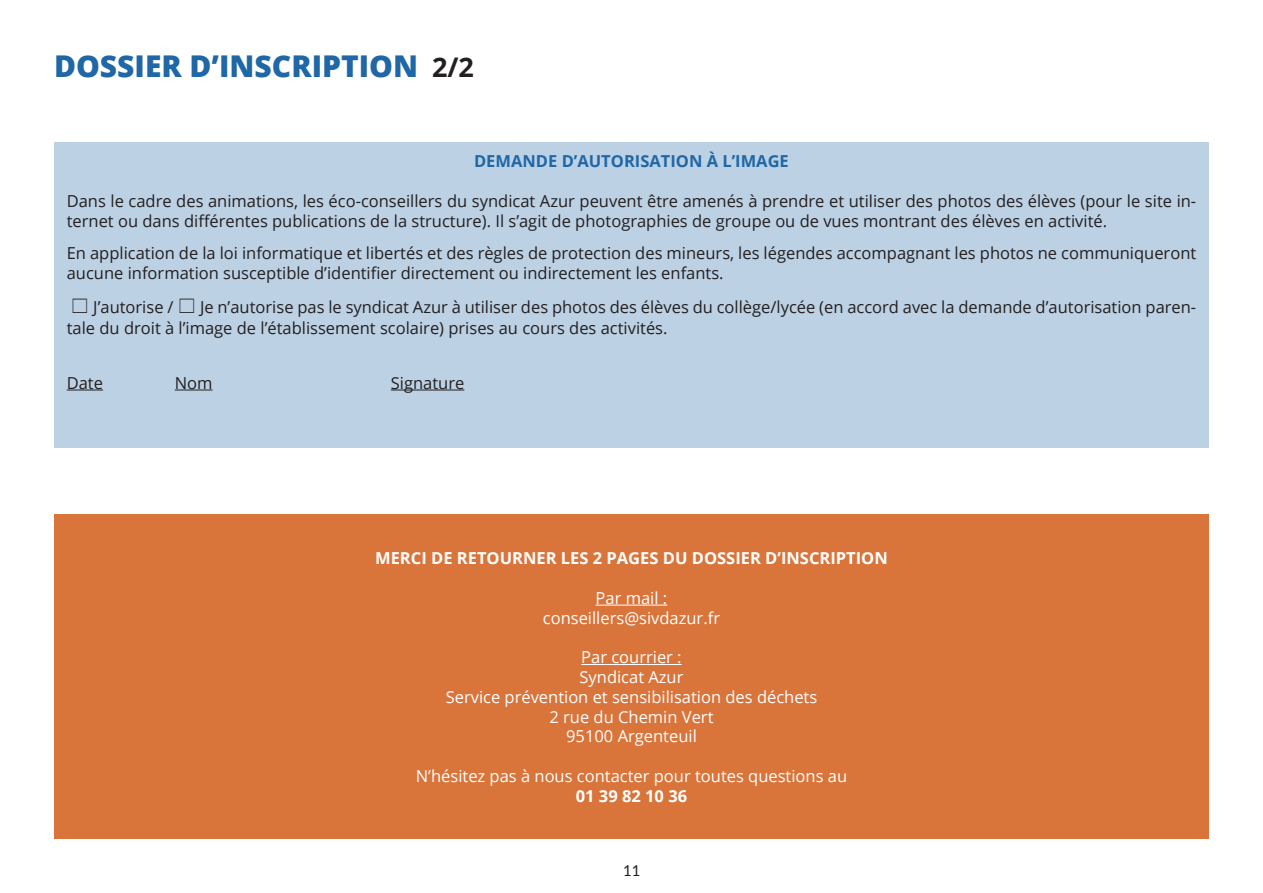
<style>
.page{position:relative;width:1263px;height:893px;background:#fff}
.page>*{position:absolute;margin:0;border:0;box-sizing:border-box;transform-origin:0 0}
.t1{font:800 30px "Open Sans";color:#1f67a6}
.t2{font:16.5px/19.8px "Open Sans";color:#231f20}
.t3{font:16.5px "Open Sans";color:#fff}
.t4{font:700 16.5px "Open Sans";color:#fff}
.t5{font:700 16.5px "Open Sans";color:#1f67a6}
.t6{font:15px "Lato";color:#231f20}
.s1{font-weight:700;font-size:27px;color:#231f20}
</style>
<div class="page">
<div style="left:54px;top:142px;width:1155px;height:306px;background:#bcd1e4"></div>
<hr style="left:67px;top:390px;width:36px;height:1px;background:#231f20">
<hr style="left:175px;top:390px;width:38px;height:1px;background:#231f20">
<hr style="left:391px;top:390px;width:73px;height:1px;background:#231f20">
<div style="left:54px;top:514px;width:1155px;height:325px;background:#d9753b"></div>
<hr style="left:596px;top:605px;width:71px;height:1px;background:#fff">
<hr style="left:581px;top:664px;width:101px;height:1px;background:#fff">
<p class="t1" style="left:54px;top:43px;width:421px">DOSSIER D’INSCRIPTION <span class="s1">2/2</span></p>
<p class="t5" style="left:474px;top:150px;width:316px">DEMANDE D’AUTORISATION À L’IMAGE</p>
<p class="t2" style="left:67px;top:191px;width:1131px">Dans le cadre des animations, les éco-conseillers du syndicat Azur peuvent être amenés à prendre et utiliser des photos des élèves (pour le site in&shy;ternet ou dans différentes publications de la structure). Il s’agit de photographies de groupe ou de vues montrant des élèves en activité.</p>
<p class="t2" style="left:67px;top:243px;width:1131px">En application de la loi informatique et libertés et des règles de protection des mineurs, les légendes accompagnant les photos ne communiqueront aucune information susceptible d’identifier directement ou indirectement les enfants.</p>
<p class="t2" style="left:93px;top:297px;width:82px">J’autorise /</p>
<p class="t2" style="left:67px;top:296px;width:1131px;line-height:21px;text-indent:133px">Je n’autorise pas le syndicat Azur à utiliser des photos des élèves du collège/lycée (en accord avec la demande d’autorisation paren&shy;tale du droit à l’image de l’établissement scolaire) prises au cours des activités.</p>
<p class="t2" style="left:67px;top:372px;width:38px">Date</p>
<p class="t2" style="left:175px;top:372px;width:39px">Nom</p>
<p class="t2" style="left:391px;top:372px;width:75px">Signature</p>
<p class="t4" style="left:375px;top:547px;width:514px">MERCI DE RETOURNER LES 2 PAGES DU DOSSIER D’INSCRIPTION</p>
<p class="t3" style="left:596px;top:587px;width:73px">Par mail :</p>
<p class="t3" style="left:543px;top:606px;width:179px">conseillers@sivdazur.fr</p>
<p class="t3" style="left:581px;top:646px;width:102px">Par courrier :</p>
<p class="t3" style="left:579px;top:666px;width:105px">Syndicat Azur</p>
<p class="t3" style="left:446px;top:686px;width:373px">Service prévention et sensibilisation des déchets</p>
<p class="t3" style="left:549px;top:705px;width:166px">2 rue du Chemin Vert</p>
<p class="t3" style="left:566px;top:725px;width:132px">95100 Argenteuil</p>
<p class="t3" style="left:416px;top:765px;width:433px">N’hésitez pas à nous contacter pour toutes questions au</p>
<p class="t4" style="left:576px;top:784px;width:113px">01 39 82 10 36</p>
<p class="t6" style="left:623px;top:862px;width:19px">11</p>
</div>
